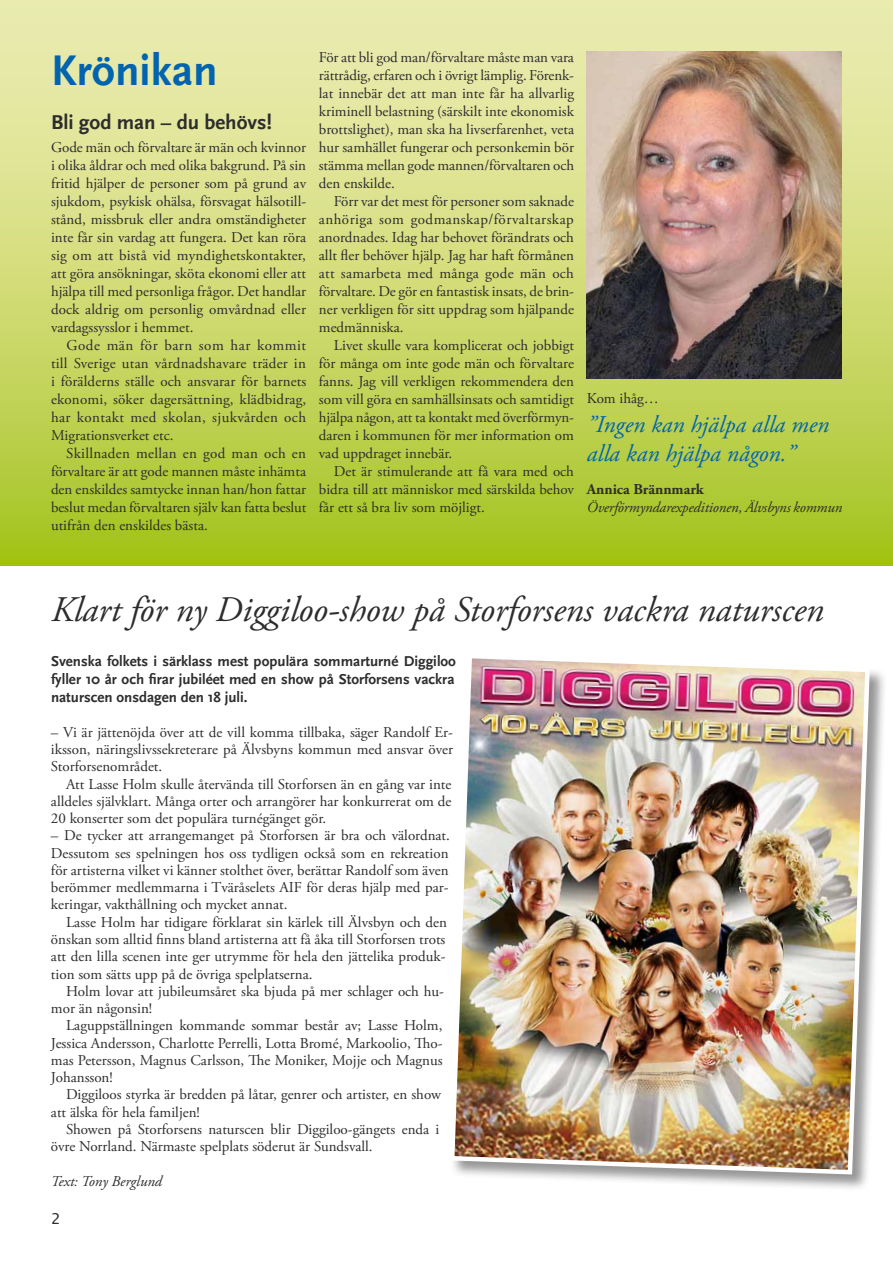
<style>
.page{position:relative;width:893px;height:1263px;background:#fff}
.page>*{position:absolute;margin:0;border:0;box-sizing:border-box;transform-origin:0 0}
.t1{font:700 45px "Scala Sans";color:#0264ae}
.t2{font:italic 36px "Adobe Garamond Pro";color:#2d2d2d}
.t3{font:italic 24px/28.8px "Adobe Garamond Pro";color:#0264ae}
.t4{font:700 21px "Scala Sans";color:#2d2d2d}
.t5{font:15px/18px "Adobe Garamond Pro";color:#2d2d2d;text-align:justify}
.t6{font:700 15px/18px "Scala Sans";color:#2d2d2d;text-align:justify}
.t7{font:italic 15px "Adobe Garamond Pro";letter-spacing:-.01em;color:#2d2d2d}
.t8{font:700 15px "Adobe Garamond Pro";color:#2d2d2d}
.t9{font:15px "Lucida Sans";color:#2d2d2d}
</style>
<div class="page">
<div style="left:449px;top:653px;width:438px;height:539px;background:#2d2d2d;opacity:.5"></div>
<img style="left:449px;top:653px;width:423px;height:524px">
<svg style="left:0;top:0;width:893px;height:565px;background:#cbd96e"></svg>
<img style="left:587px;top:51px;width:255px;height:327px">
<h1 class="t1" style="left:51px;top:46px;width:168px">Krönikan</h1>
<h3 class="t4" style="left:51px;top:111px;width:223px">Bli god man – du behövs!</h3>
<p class="t5" style="left:51px;top:139px;width:257px">Gode män och förvaltare är män och kvinnor i olika åldrar och med olika bakgrund. På sin fritid hjälper de personer som på grund av sjukdom, psykisk ohälsa, försvagat hälsotill&shy;stånd, missbruk eller andra omständigheter inte får sin vardag att fungera. Det kan röra sig om att bistå vid myndighetskontakter, att göra ansökningar, sköta ekonomi eller att hjälpa till med personliga frågor. Det handlar dock aldrig om personlig omvårdnad eller vardagssysslor i hemmet.</p>
<p class="t5" style="left:51px;top:337px;width:257px;text-indent:16px">Gode män för barn som har kommit till Sverige utan vårdnadshavare träder in i förälderns ställe och ansvarar för barnets ekonomi, söker dagersättning, klädbidrag, har kontakt med skolan, sjukvården och Migrationsverket etc.</p>
<p class="t5" style="left:51px;top:445px;width:257px;text-indent:15px">Skillnaden mellan en god man och en förvaltare är att gode mannen måste inhämta den enskildes samtycke innan han/hon fattar beslut medan förvaltaren själv kan fatta beslut utifrån den enskildes bästa.</p>
<p class="t5" style="left:319px;top:49px;width:257px">För att bli god man/förvaltare måste man vara rättrådig, erfaren och i övrigt lämplig. Förenk&shy;lat innebär det att man inte får ha allvarlig kriminell belastning (särskilt inte ekonomisk brottslighet), man ska ha livserfarenhet, veta hur samhället fungerar och personkemin bör stämma mellan gode mannen/förvaltaren och den enskilde.</p>
<p class="t5" style="left:319px;top:193px;width:257px;text-indent:15px">Förr var det mest för personer som saknade anhöriga som godmanskap/förvaltarskap anordnades. Idag har behovet förändrats och allt fler behöver hjälp. Jag har haft förmånen att samarbeta med många gode män och förvaltare. De gör en fantastisk insats, de brin&shy;ner verkligen för sitt uppdrag som hjälpande medmänniska.</p>
<p class="t5" style="left:319px;top:337px;width:257px;text-indent:15px">Livet skulle vara komplicerat och jobbigt för många om inte gode män och förvaltare fanns. Jag vill verkligen rekommendera den som vill göra en samhällsinsats och samtidigt hjälpa någon, att ta kontakt med överförmyn&shy;daren i kommunen för mer information om vad uppdraget innebär.</p>
<p class="t5" style="left:319px;top:463px;width:257px;text-indent:15px">Det är stimulerande att få vara med och bidra till att människor med särskilda behov får ett så bra liv som möjligt.</p>
<p class="t5" style="left:587px;top:390px;width:74px">Kom ihåg…</p>
<h3 class="t3" style="left:587px;top:411px;width:244px">”Ingen kan hjälpa alla men alla kan hjälpa någon.”</h3>
<p class="t8" style="left:587px;top:480px;width:118px">Annica Brännmark</p>
<p class="t7" style="left:587px;top:498px;width:257px">Överförmyndarexpeditionen, Älvsbyns kommun</p>
<h2 class="t2" style="left:51px;top:588px;width:774px">Klart för ny Diggiloo-show på Storforsens vackra naturscen</h2>
<p class="t6" style="left:51px;top:652px;width:407px">Svenska folkets i särklass mest populära sommarturné Diggiloo fyller 10 år och firar jubiléet med en show på Storforsens vackra naturscen onsdagen den 18 juli.</p>
<p class="t5" style="left:51px;top:724px;width:404px;line-height:17.2px">– Vi är jättenöjda över att de vill komma tillbaka, säger Randolf Er&shy;iksson, näringslivssekreterare på Älvsbyns kommun med ansvar över Storforsenområdet.</p>
<p class="t5" style="left:51px;top:776px;width:402px;line-height:17.2px;text-indent:15px">Att Lasse Holm skulle återvända till Storforsen än en gång var inte alldeles självklart. Många orter och arrangörer har konkurrerat om de 20 konserter som det populära turnégänget gör.</p>
<p class="t5" style="left:51px;top:828px;width:400px;line-height:17.2px">– De tycker att arrangemanget på Storforsen är bra och välordnat.<br>Dessutom ses spelningen hos oss tydligen också som en rekreation för artisterna vilket vi känner stolthet över, berättar Randolf som även berömmer medlemmarna i Tväråselets AIF för deras hjälp med par&shy;keringar, vakthållning och mycket annat.</p>
<p class="t5" style="left:51px;top:914px;width:398px;line-height:17.2px;text-indent:15px">Lasse Holm har tidigare förklarat sin kärlek till Älvsbyn och den önskan som alltid finns bland artisterna att få åka till Storforsen trots att den lilla scenen inte ger utrymme för hela den jättelika produk&shy;tion som sätts upp på de övriga spelplatserna.</p>
<p class="t5" style="left:51px;top:983px;width:394px;line-height:17.2px;text-indent:15px">Holm lovar att jubileumsåret ska bjuda på mer schlager och hu&shy;mor än någonsin!</p>
<p class="t5" style="left:51px;top:1017px;width:393px;line-height:17.2px;text-indent:15px">Laguppställningen kommande sommar består av; Lasse Holm, Jessica Andersson, Charlotte Perrelli, Lotta Bromé, Markoolio, Tho&shy;mas Petersson, Magnus Carlsson, The Moniker, Mojje och Magnus Johansson!</p>
<p class="t5" style="left:51px;top:1086px;width:392px;line-height:17.2px;text-indent:15px">Diggiloos styrka är bredden på låtar, genrer och artister, en show att älska för hela familjen!</p>
<p class="t5" style="left:51px;top:1121px;width:390px;line-height:17.2px;text-indent:15px">Showen på Storforsens naturscen blir Diggiloo-gängets enda i övre Norrland. Närmaste spelplats söderut är Sundsvall.</p>
<p class="t7" style="left:51px;top:1172px;width:113px">Text: Tony Berglund</p>
<p class="t9" style="left:51px;top:1209px;width:11px">2</p>
</div>
